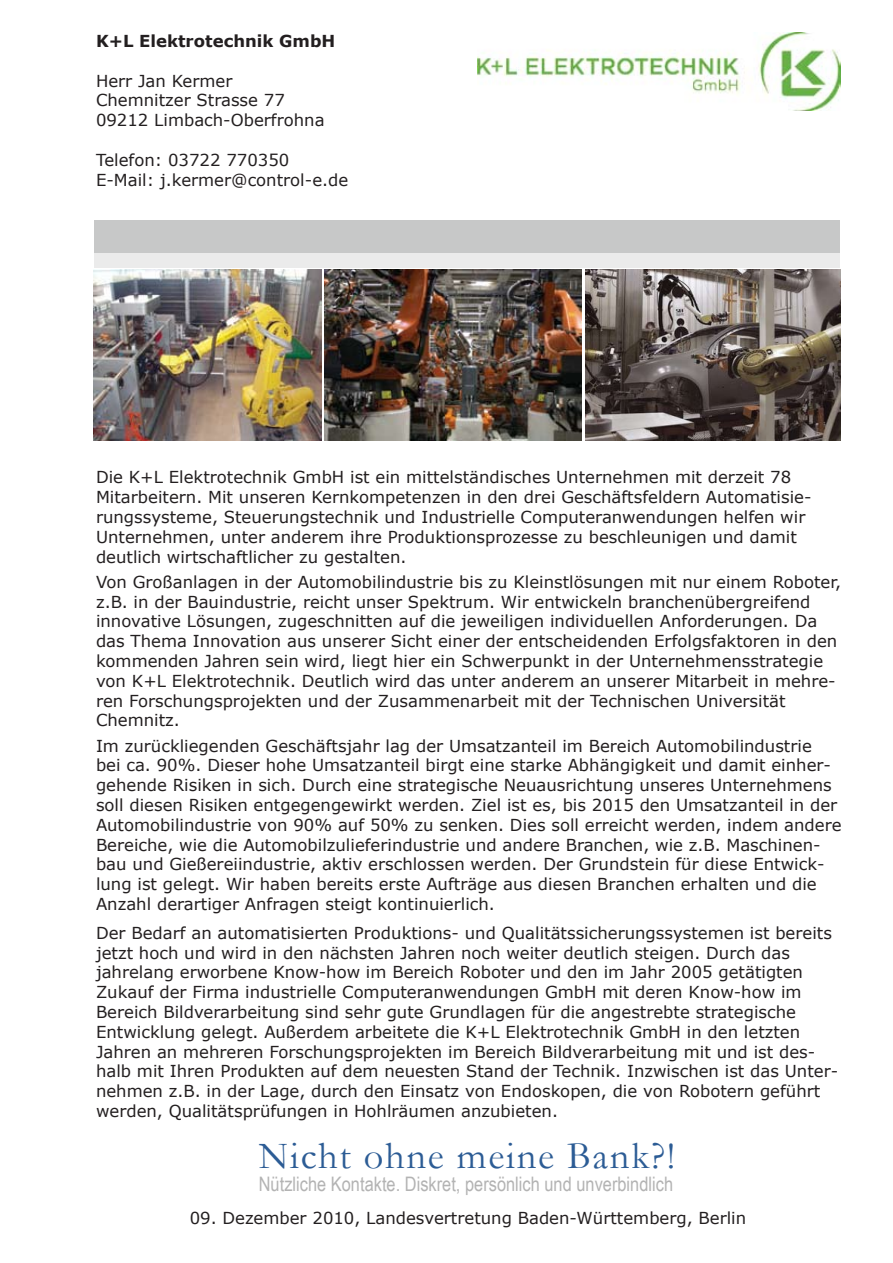
<style>
.page{position:relative;width:893px;height:1263px;background:#fff}
.page>*{position:absolute;margin:0;border:0;box-sizing:border-box;transform-origin:0 0}
.t1{font:38.55px "Garamond";letter-spacing:.045em;color:#2c5c95}
.t2{font:19.95px "Arial Narrow";color:#b3b3b3}
.t3{font:16.5px/19.8px "Verdana";color:#231f20}
.t4{font:700 16.5px "Verdana";color:#231f20}
</style>
<div class="page">
<div style="left:94px;top:253px;width:746px;height:14px;background:#ebebeb"></div>
<div style="left:94px;top:220px;width:746px;height:33px;background:#c7c8c8"></div>
<img style="left:94px;top:270px;width:227px;height:171px">
<img style="left:325px;top:270px;width:257px;height:171px">
<img style="left:585px;top:270px;width:255px;height:171px">
<img style="left:478px;top:33px;width:362px;height:77px">
<p class="t4" style="left:96px;top:31px;width:241px">K+L Elektrotechnik GmbH</p>
<p class="t3" style="left:96px;top:70px;width:230px">Herr Jan Kermer<br>Chemnitzer Strasse 77<br>09212 Limbach-Oberfrohna</p>
<p class="t3" style="left:96px;top:149px;width:254px">Telefon: 03722 770350<br>E-Mail: j.kermer@control-e.de</p>
<p class="t3" style="left:96px;top:467px;width:717px">Die K+L Elektrotechnik GmbH ist ein mittelständisches Unternehmen mit derzeit 78<br>Mitarbeitern. Mit unseren Kernkompetenzen in den drei Geschäftsfeldern Automatisie&shy;rungssysteme, Steuerungstechnik und Industrielle Computeranwendungen helfen wir Unternehmen, unter anderem ihre Produktionsprozesse zu beschleunigen und damit deutlich wirtschaftlicher zu gestalten.</p>
<p class="t3" style="left:96px;top:571px;width:747px">Von Großanlagen in der Automobilindustrie bis zu Kleinstlösungen mit nur einem Roboter, z.B. in der Bauindustrie, reicht unser Spektrum. Wir entwickeln branchenübergreifend innovative Lösungen, zugeschnitten auf die jeweiligen individuellen Anforderungen. Da das Thema Innovation aus unserer Sicht einer der entscheidenden Erfolgsfaktoren in den kommenden Jahren sein wird, liegt hier ein Schwerpunkt in der Unternehmensstrategie von K+L Elektrotechnik. Deutlich wird das unter anderem an unserer Mitarbeit in mehre&shy;ren Forschungsprojekten und der Zusammenarbeit mit der Technischen Universität Chemnitz.</p>
<p class="t3" style="left:96px;top:735px;width:747px">Im zurückliegenden Geschäftsjahr lag der Umsatzanteil im Bereich Automobilindustrie<br>bei ca. 90%. Dieser hohe Umsatzanteil birgt eine starke Abhängigkeit und damit einher&shy;gehende Risiken in sich. Durch eine strategische Neuausrichtung unseres Unternehmens soll diesen Risiken entgegengewirkt werden. Ziel ist es, bis 2015 den Umsatzanteil in der Automobilindustrie von 90% auf 50% zu senken. Dies soll erreicht werden, indem andere Bereiche, wie die Automobilzulieferindustrie und andere Branchen, wie z.B. Maschinen&shy;bau und Gießereiindustrie, aktiv erschlossen werden. Der Grundstein für diese Entwick&shy;lung ist gelegt. Wir haben bereits erste Aufträge aus diesen Branchen erhalten und die Anzahl derartiger Anfragen steigt kontinuierlich.</p>
<p class="t3" style="left:96px;top:922px;width:744px">Der Bedarf an automatisierten Produktions- und Qualitätssicherungssystemen ist bereits jetzt hoch und wird in den nächsten Jahren noch weiter deutlich steigen. Durch das jahrelang erworbene Know-how im Bereich Roboter und den im Jahr 2005 getätigten Zukauf der Firma industrielle Computeranwendungen GmbH mit deren Know-how im Bereich Bildverarbeitung sind sehr gute Grundlagen für die angestrebte strategische Entwicklung gelegt. Außerdem arbeitete die K+L Elektrotechnik GmbH in den letzten Jahren an mehreren Forschungsprojekten im Bereich Bildverarbeitung mit und ist des&shy;halb mit Ihren Produkten auf dem neuesten Stand der Technik. Inzwischen ist das Unter&shy;nehmen z.B. in der Lage, durch den Einsatz von Endoskopen, die von Robotern geführt werden, Qualitätsprüfungen in Hohlräumen anzubieten.</p>
<h1 class="t1" style="left:259px;top:1133px;width:418px">Nicht ohne meine Bank?!</h1>
<p class="t2" style="left:259px;top:1173px;width:416px">Nützliche Kontakte. Diskret, persönlich und unverbindlich</p>
<p class="t3" style="left:190px;top:1207px;width:558px">09. Dezember 2010, Landesvertretung Baden-Württemberg, Berlin</p>
</div>
